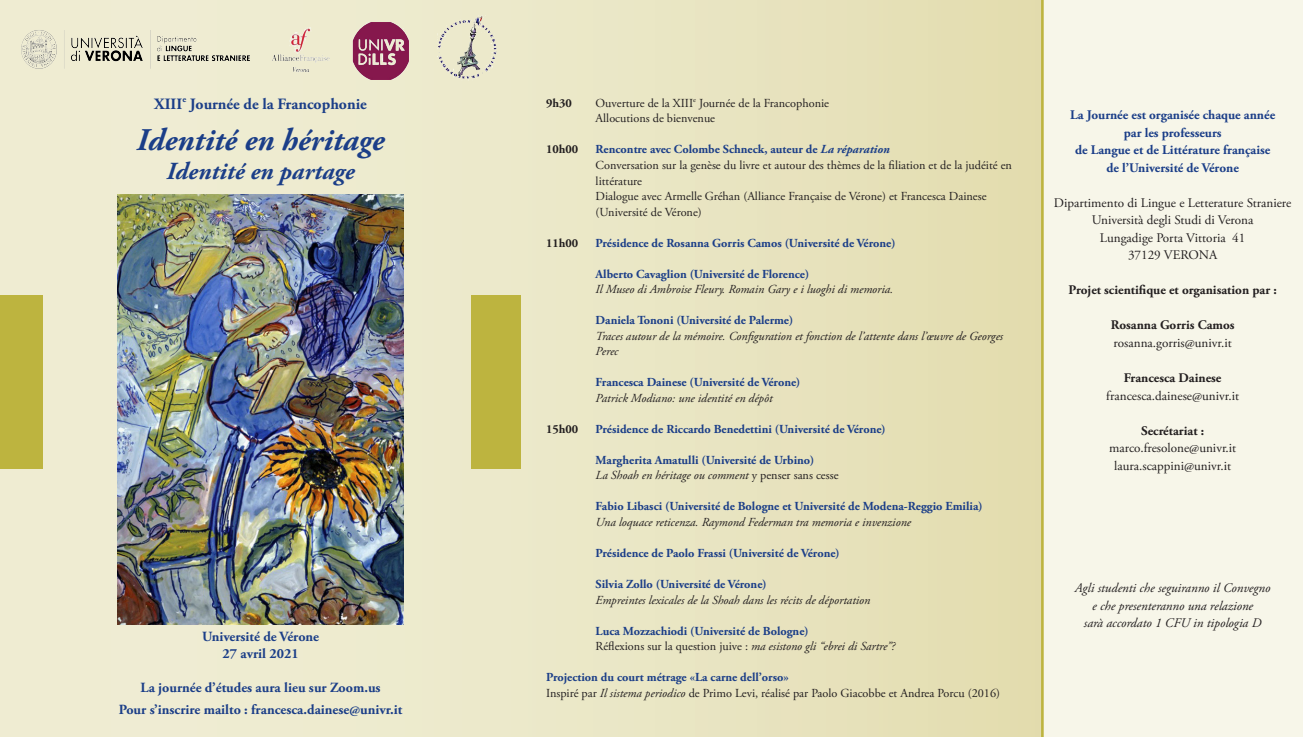
<style>
.page{position:relative;width:1303px;height:737px;background:#fff}
.page>*{position:absolute;margin:0;border:0;box-sizing:border-box;transform-origin:0 0}
.Normale{font:italic 700 31.5px "Adobe Garamond Pro";color:#1b3e88}
.Normale-2{font:italic 700 24.5px "Adobe Garamond Pro";color:#1b3e88}
.Normale-3{font:700 15.75px "Adobe Garamond Pro";color:#1b3e88}
.Normale-4{font:700 14px "Adobe Garamond Pro";color:#1b3e88}
.t1{font:13.12px "Adobe Garamond Pro";color:#231f20}
.t2{font:700 13.12px "Adobe Garamond Pro";color:#1b3e88}
.t3{font:italic 13.12px "Adobe Garamond Pro";color:#231f20}
.t4{font:700 13.12px "Adobe Garamond Pro";color:#231f20}
.t5{font:700 12.25px "Adobe Garamond Pro";color:#1b3e88}
.t6{font:12.25px/15.5px "Adobe Garamond Pro";color:#231f20}
.t7{font:italic 12.25px/15.5px "Adobe Garamond Pro";color:#231f20}
.t8{font:700 12.25px "Adobe Garamond Pro";color:#231f20}
.s1{font-style:italic}
.s2{font-style:normal}
</style>
<div class="page">
<div style="left:0;top:0;width:1042px;height:737px;background:linear-gradient(to right,#f0eed8,#e4dfb4)"></div>
<div style="left:1042px;top:0;width:260px;height:737px;background:#f7f6e9"></div>
<img style="left:117px;top:195px;width:287px;height:429px">
<div style="left:0;top:295px;width:42px;height:174px;background:#bdb43f"></div>
<hr style="left:1040px;top:0;width:3px;height:737px;background:#bdb43f">
<div style="left:471px;top:295px;width:50px;height:174px;background:#bdb43f"></div>
<img style="left:16px;top:16px;width:480px;height:75px">
<p class="Normale-3" style="left:154px;top:95px;width:214px">XIII<sup>e</sup> Journée de la Francophonie</p>
<p class="Normale" style="left:137px;top:122px;width:249px">Identité en héritage</p>
<p class="Normale-2" style="left:167px;top:157px;width:189px">Identité en partage</p>
<p class="Normale-4" style="left:202px;top:628px;width:119px">Université de Vérone</p>
<p class="Normale-4" style="left:222px;top:645px;width:78px">27 avril 2021</p>
<p class="Normale-4" style="left:140px;top:679px;width:241px">La journée d’études aura lieu sur Zoom.us</p>
<p class="Normale-4" style="left:119px;top:701px;width:285px">Pour s’inscrire mailto : francesca.dainese@univr.it</p>
<p class="t8" style="left:546px;top:96px;width:27px">9h30</p>
<p class="t6" style="left:595px;top:96px;width:235px">Ouverture de la XIII<sup>e</sup> Journée de la Francophonie</p>
<p class="t6" style="left:595px;top:111px;width:121px">Allocutions de bienvenue</p>
<p class="t8" style="left:546px;top:142px;width:34px">10h00</p>
<p class="t5" style="left:595px;top:142px;width:295px">Rencontre avec Colombe Schneck, auteur de <span class="s1">La réparation</span></p>
<p class="t6" style="left:595px;top:158px;width:418px">Conversation sur la genèse du livre et autour des thèmes de la filiation et de la judéité en littérature</p>
<p class="t6" style="left:595px;top:189px;width:392px">Dialogue avec Armelle Gréhan (Alliance Française de Vérone) et Francesca Dainese (Université de Vérone)</p>
<p class="t8" style="left:546px;top:235px;width:34px">11h00</p>
<p class="t5" style="left:595px;top:235px;width:301px">Présidence de Rosanna Gorris Camos (Université de Vérone)</p>
<p class="t5" style="left:595px;top:266px;width:215px">Alberto Cavaglion (Université de Florence)</p>
<p class="t7" style="left:595px;top:282px;width:299px">Il Museo di Ambroise Fleury. Romain Gary e i luoghi di memoria.</p>
<p class="t5" style="left:595px;top:313px;width:199px">Daniela Tononi (Université de Palerme)</p>
<p class="t7" style="left:595px;top:328px;width:409px">Traces autour de la mémoire. Configuration et fonction de l’attente dans l’œuvre de Georges<br>Perec</p>
<p class="t5" style="left:595px;top:375px;width:206px">Francesca Dainese (Université de Vérone)</p>
<p class="t7" style="left:595px;top:390px;width:178px">Patrick Modiano: une identité en dépôt</p>
<p class="t8" style="left:546px;top:422px;width:34px">15h00</p>
<p class="t5" style="left:595px;top:422px;width:291px">Présidence de Riccardo Benedettini (Université de Vérone)</p>
<p class="t5" style="left:595px;top:453px;width:220px">Margherita Amatulli (Université de Urbino)</p>
<p class="t7" style="left:595px;top:468px;width:244px">La Shoah en héritage ou comment <span class="s2">y penser sans cesse</span></p>
<p class="t5" style="left:595px;top:499px;width:388px">Fabio Libasci (Université de Bologne et Université de Modena-Reggio Emilia)</p>
<p class="t7" style="left:595px;top:514px;width:317px">Una loquace reticenza. Raymond Federman tra memoria e invenzione</p>
<p class="t5" style="left:595px;top:546px;width:245px">Présidence de Paolo Frassi (Université de Vérone)</p>
<p class="t5" style="left:595px;top:577px;width:172px">Silvia Zollo (Université de Vérone)</p>
<p class="t7" style="left:595px;top:592px;width:276px">Empreintes lexicales de la Shoah dans les récits de déportation</p>
<p class="t5" style="left:595px;top:623px;width:214px">Luca Mozzachiodi (Université de Bologne)</p>
<p class="t6" style="left:595px;top:639px;width:301px">Réflexions sur la question juive : <span class="s1">ma esistono gli “ebrei di Sartre”?</span></p>
<p class="t5" style="left:546px;top:670px;width:244px">Projection du court métrage «La carne dell’orso»</p>
<p class="t6" style="left:546px;top:685px;width:455px">Inspiré par <span class="s1">Il sistema periodico</span> de Primo Levi, réalisé par Paolo Giacobbe et Andrea Porcu (2016)</p>
<p class="t2" style="left:1069px;top:108px;width:206px">La Journée est organisée chaque année</p>
<p class="t2" style="left:1123px;top:125px;width:99px">par les professeurs</p>
<p class="t2" style="left:1074px;top:143px;width:197px">de Langue et de Littérature française</p>
<p class="t2" style="left:1106px;top:160px;width:134px">de l’Université de Vérone</p>
<p class="t1" style="left:1053px;top:195px;width:239px">Dipartimento di Lingue e Letterature Straniere</p>
<p class="t1" style="left:1091px;top:212px;width:163px">Università degli Studi di Verona</p>
<p class="t1" style="left:1099px;top:230px;width:147px">Lungadige Porta Vittoria 41</p>
<p class="t1" style="left:1127px;top:247px;width:91px">37129 VERONA</p>
<p class="t4" style="left:1068px;top:283px;width:210px">Projet scientifique et organisation par :</p>
<p class="t4" style="left:1110px;top:318px;width:125px">Rosanna Gorris Camos</p>
<p class="t1" style="left:1113px;top:335px;width:120px">rosanna.gorris@univr.it</p>
<p class="t4" style="left:1123px;top:370px;width:99px">Francesca Dainese</p>
<p class="t1" style="left:1106px;top:387px;width:134px">francesca.dainese@univr.it</p>
<p class="t4" style="left:1141px;top:423px;width:64px">Secrétariat :</p>
<p class="t1" style="left:1108px;top:440px;width:129px">marco.fresolone@univr.it</p>
<p class="t1" style="left:1114px;top:457px;width:118px">laura.scappini@univr.it</p>
<p class="t3" style="left:1074px;top:580px;width:197px">Agli studenti che seguiranno il Convegno</p>
<p class="t3" style="left:1092px;top:597px;width:162px">e che presenteranno una relazione</p>
<p class="t3" style="left:1083px;top:615px;width:179px">sarà accordato 1 CFU in tipologia D</p>
</div>
